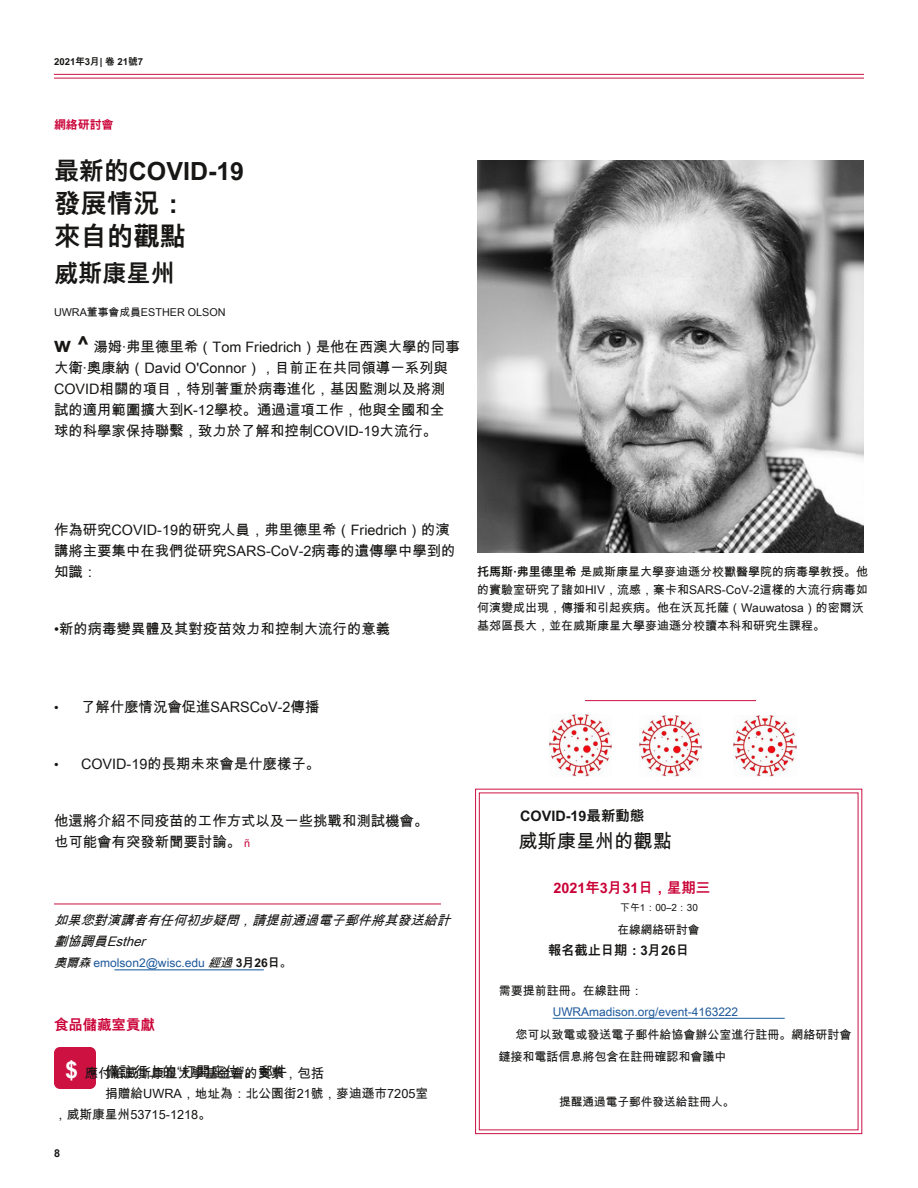
<style>
.page{position:relative;width:918px;height:1188px;background:#fff}
.page>*{position:absolute;margin:0;border:0;box-sizing:border-box;transform-origin:0 0}
.t1{font:700 26.4px/33px "Arial Unicode MS";color:#171615}
.t2{font:700 25.05px "Arial Unicode MS";color:#171615}
.t3{font:700 24.15px "Arial Unicode MS";color:#171615}
.t4{font:19.2px "Arial Unicode MS";color:#171615}
.t5{font:14.4px/21px "Arial Unicode MS";color:#171615}
.t6{font:700 14.4px "Arial Unicode MS";color:#ca0036}
.t7{font:700 14.4px "Arial Unicode MS";color:#171615}
.t8{font:13.35px "Arial Unicode MS";color:#171615}
.t9{font:italic 13.2px/21px "Arial Unicode MS";color:#171615}
.t10{font:700 13.2px "Arial Unicode MS";color:#171615}
.t11{font:13.05px "Arial Unicode MS";color:#171615}
.t12{font:12.75px/21px "Arial Unicode MS";color:#171615}
.t13{font:12px/18px "Arial Unicode MS";color:#171615}
.t14{font:12px "Arial Unicode MS";color:#1d589b}
.t15{font:700 11.85px "Arial Unicode MS";color:#ca0036}
.t16{font:11.7px "Arial Unicode MS";color:#171615}
.t17{font:10.8px "Arial Unicode MS";color:#171615}
.t18{font:700 10.8px "Arial Unicode MS";color:#171615}
.t19{font:9.9px "Arial Unicode MS";color:#171615}
.t20{font:700 9.6px "Arial Unicode MS";color:#171615}
.s1{font-weight:700;font-size:21.6px}
.s2{font-weight:700}
.s3{font-size:10.8px;color:#ca0036}
.s4{font-style:italic;color:#171615}
.s5{font-weight:700;color:#171615}
.s6{font-weight:700;font-size:23.25px;color:#fff}
</style>
<div class="page">
<hr style="left:54px;top:74px;width:810px;height:1px;background:#cd1141">
<hr style="left:54px;top:78px;width:810px;height:1px;background:#cd1141">
<img style="left:549px;top:715px;width:63px;height:61px">
<hr style="left:54px;top:904px;width:387px;height:1px;background:#cd1141">
<hr style="left:114px;top:969px;width:150px;height:1px;background:#175d9e">
<div style="left:54px;top:1047px;width:42px;height:42px;background:#cd1141;border-radius:6px"></div>
<hr style="left:585px;top:700px;width:171px;height:1px;background:#cd1141">
<svg style="left:475px;top:788px;width:388px;height:346px"></svg>
<img style="left:477px;top:160px;width:387px;height:393px">
<img style="left:639px;top:716px;width:63px;height:61px">
<img style="left:734px;top:716px;width:62px;height:61px">
<p class="t20" style="left:54px;top:55px;width:91px">2021年3月| 卷 21號7</p>
<p class="t15" style="left:54px;top:116px;width:61px">網絡研討會</p>
<h2 class="t2" style="left:54px;top:153px;width:192px">最新的COVID-19</h2>
<h1 class="t1" style="left:54px;top:186px;width:133px">發展情況：來自的觀點</h1>
<h3 class="t3" style="left:54px;top:256px;width:122px">威斯康星州</h3>
<p class="t17" style="left:54px;top:305px;width:173px">UWRA董事會成員ESTHER OLSON</p>
<p class="t5" style="left:54px;top:336px;width:407px"><span class="s1">w ^</span> 湯姆·弗里德里希（Tom Friedrich）是他在西澳大學的同事大衛·奧康納（David O'Connor），目前正在共同領導一系列與COVID相關的項目，特別著重於病毒進化，基因監測以及將測試的適用範圍擴大到K-12學校。通過這項工作，他與全國和全球的科學家保持聯繫，致力於了解和控制COVID-19大流行。</p>
<p class="t5" style="left:54px;top:519px;width:403px">作為研究COVID-19的研究人員，弗里德里希（Friedrich）的演講將主要集中在我們從研究SARS-CoV-2病毒的遺傳學中學到的知識：</p>
<p class="t5" style="left:54px;top:618px;width:338px">•新的病毒變異體及其對疫苗效力和控制大流行的意義</p>
<p class="t13" style="left:477px;top:562px;width:393px"><span class="s2">托馬斯·弗里德里希</span> 是威斯康星大學麥迪遜分校獸醫學院的病毒學教授。他的實驗室研究了諸如HIV，流感，寨卡和SARS-CoV-2這樣的大流行病毒如何演變成出現，傳播和引起疾病。他在沃瓦托薩（Wauwatosa）的密爾沃基郊區長大，並在威斯康星大學麥迪遜分校讀本科和研究生課程。</p>
<p class="t11" style="left:54px;top:698px;width:6px">•</p>
<p class="t11" style="left:54px;top:755px;width:6px">•</p>
<p class="t5" style="left:81px;top:696px;width:240px">了解什麼情況會促進SARSCoV-2傳播</p>
<p class="t5" style="left:81px;top:753px;width:241px">COVID-19的長期未來會是什麼樣子。</p>
<p class="t5" style="left:54px;top:810px;width:376px">他還將介紹不同疫苗的工作方式以及一些挑戰和測試機會。也可能會有突發新聞要討論。 <span class="s3">ñ</span></p>
<p class="t9" style="left:54px;top:910px;width:403px">如果您對演講者有任何初步疑問，請提前通過電子郵件將其發送給計劃協調員Esther</p>
<p class="t14" style="left:54px;top:955px;width:239px"><span class="s4">奧爾森</span> emolson2@wisc.edu <span class="s4">經過</span> <span class="s5">3月26日。</span></p>
<p class="t6" style="left:54px;top:1015px;width:102px">食品儲藏室貢獻</p>
<p class="t8" style="left:65px;top:1064px;width:260px"><span class="s6">$</span> 應付給威斯康星大學基金會的支票，包括</p>
<p class="t12" style="left:54px;top:1082px;width:376px;text-indent:51px">捐贈給UWRA，地址為：北公園街21號，麥迪遜市7205室，威斯康星州53715-1218。</p>
<p class="t18" style="left:54px;top:1145px;width:8px">8</p>
<p class="t5" style="left:105px;top:1061px;width:184px">備註行上的“打開座位”。郵件</p>
<p class="t7" style="left:520px;top:806px;width:126px">COVID-19最新動態</p>
<h3 class="t4" style="left:518px;top:827px;width:155px">威斯康星州的觀點</h3>
<p class="t6" style="left:554px;top:878px;width:158px">2021年3月31日，星期三</p>
<p class="t19" style="left:620px;top:900px;width:79px">下午1：00–2：30</p>
<p class="t16" style="left:617px;top:921px;width:84px">在線網絡研討會</p>
<p class="t10" style="left:548px;top:940px;width:142px">報名截止日期：3月26日</p>
<p class="t13" style="left:499px;top:981px;width:145px">需要提前註冊。在線註冊：</p>
<p class="t14" style="left:553px;top:1003px;width:187px">UWRAmadison.org/event-4163222</p>
<p class="t13" style="left:499px;top:1022px;width:354px;line-height:22.5px;text-indent:17px">您可以致電或發送電子郵件給協會辦公室進行註冊。網絡研討會鏈接和電話信息將包含在註冊確認和會議中</p>
<p class="t16" style="left:559px;top:1094px;width:177px">提醒通過電子郵件發送給註冊人。</p>
</div>
